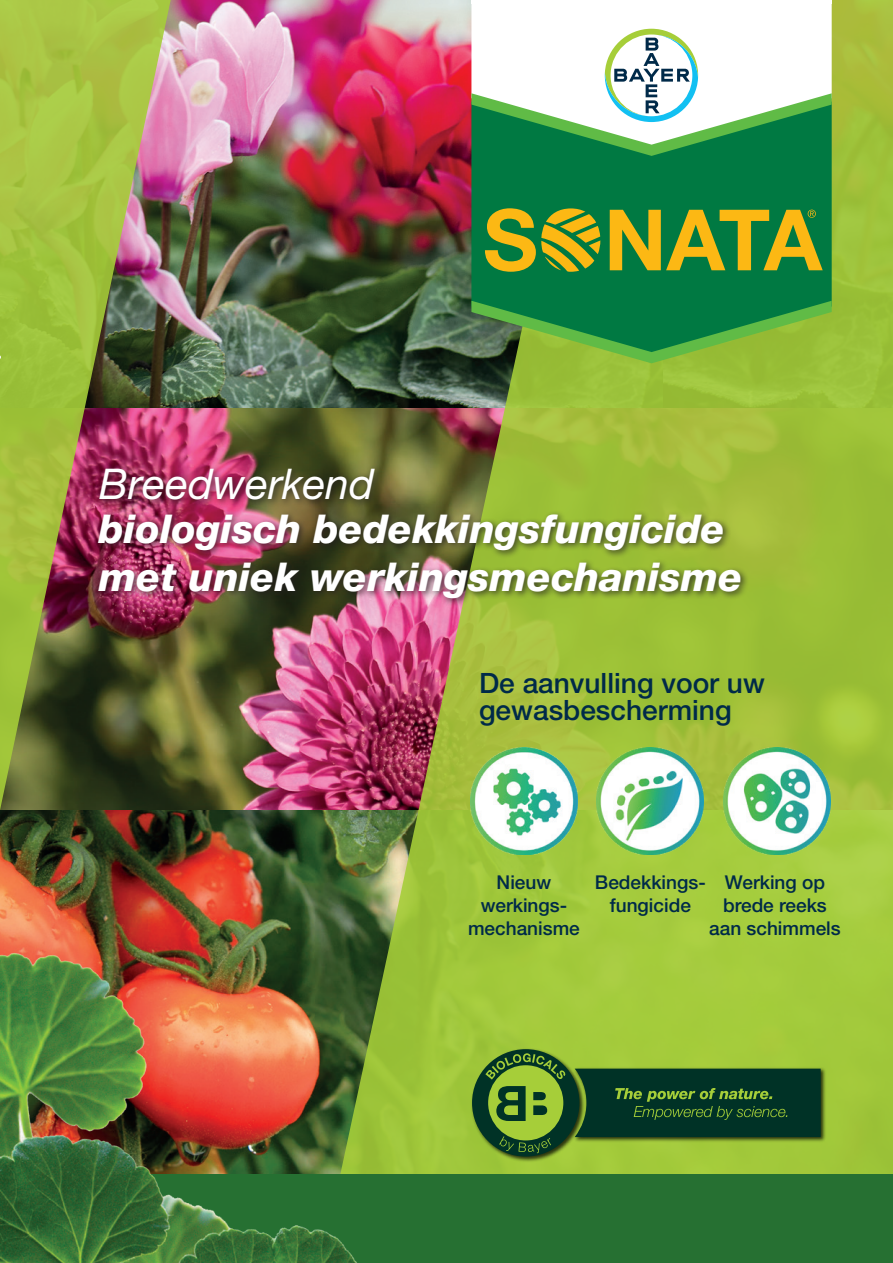
<style>
.page{position:relative;width:893px;height:1263px;background:#fff}
.page>*{position:absolute;margin:0;border:0;box-sizing:border-box;transform-origin:0 0}
.t1{font:italic 42.45px "Helvetica Neue LT Std";color:#fff}
.t2{font:italic 800 39.75px/47.7px "Helvetica Neue LT Std";color:#fff}
.t3{font:500 28.05px/27px "Helvetica Neue LT Std";color:#002a49}
.t4{font:500 19.05px/22.8px "Helvetica Neue LT Std";color:#002a49;text-align:center}
</style>
<div class="page">
<img style="left:182px;top:0;width:158px;height:408px">
<img style="left:182px;top:408px;width:158px;height:402px">
<img style="left:0;top:810px;width:340px;height:143px">
<img style="left:340px;top:0;width:553px;height:1174px">
<img style="left:0;top:0;width:182px;height:810px">
<div style="left:471px;top:156px;width:361px;height:145px;background:#007942"></div>
<svg style="left:471px;top:3px;width:361px;height:26px"></svg>
<svg style="left:471px;top:301px;width:361px;height:62px;background:#47973f"></svg>
<hr style="left:471px;top:0;width:361px;height:3px;background:#fff">
<svg style="left:485px;top:208px;width:115px;height:64px;background:#849a29"></svg>
<svg style="left:610px;top:210px;width:213px;height:60px;background:#7f982a"></svg>
<svg style="left:471px;top:29px;width:361px;height:127px"></svg>
<div style="left:94px;top:510px;width:656px;height:98px;background:#231f20;opacity:.75"></div>
<div style="left:96px;top:464px;width:287px;height:44px;background:#231f20;opacity:.75"></div>
<img style="left:470px;top:748px;width:107px;height:107px">
<img style="left:597px;top:748px;width:107px;height:107px">
<img style="left:723px;top:748px;width:107px;height:107px">
<div style="left:0;top:1174px;width:893px;height:89px;background:#267032"></div>
<img style="left:0;top:953px;width:408px;height:310px">
<img style="left:586px;top:1065px;width:241px;height:79px">
<svg style="left:586px;top:1069px;width:235px;height:68px;background:#0b3c27"></svg>
<img style="left:469px;top:1046px;width:117px;height:117px">
<div style="left:472px;top:1049px;width:107px;height:107px;background:#003226;border-radius:50%"></div>
<div style="left:488px;top:1065px;width:75px;height:75px;background:#a6ce39;border-radius:50%"></div>
<svg style="left:485px;top:1053px;width:81px;height:26px"></svg>
<svg style="left:499px;top:1136px;width:52px;height:17px"></svg>
<svg style="left:496px;top:1086px;width:30px;height:35px"></svg>
<svg style="left:533px;top:1092px;width:14px;height:23px"></svg>
<h1 class="t1" style="left:99px;top:458px;width:276px">Breedwerkend</h1>
<h2 class="t2" style="left:99px;top:505px;width:645px">biologisch bedekkingsfungicide met uniek werkingsmechanisme</h2>
<h3 class="t3" style="left:479px;top:670px;width:287px">De aanvulling voor uw gewasbescherming</h3>
<p class="t4" style="left:468px;top:871px;width:113px">Nieuw werkings&shy;mechanisme</p>
<p class="t4" style="left:595px;top:871px;width:112px">Bedekkings&shy;fungicide</p>
<p class="t4" style="left:709px;top:871px;width:133px">Werking op brede reeks aan schimmels</p>
</div>
